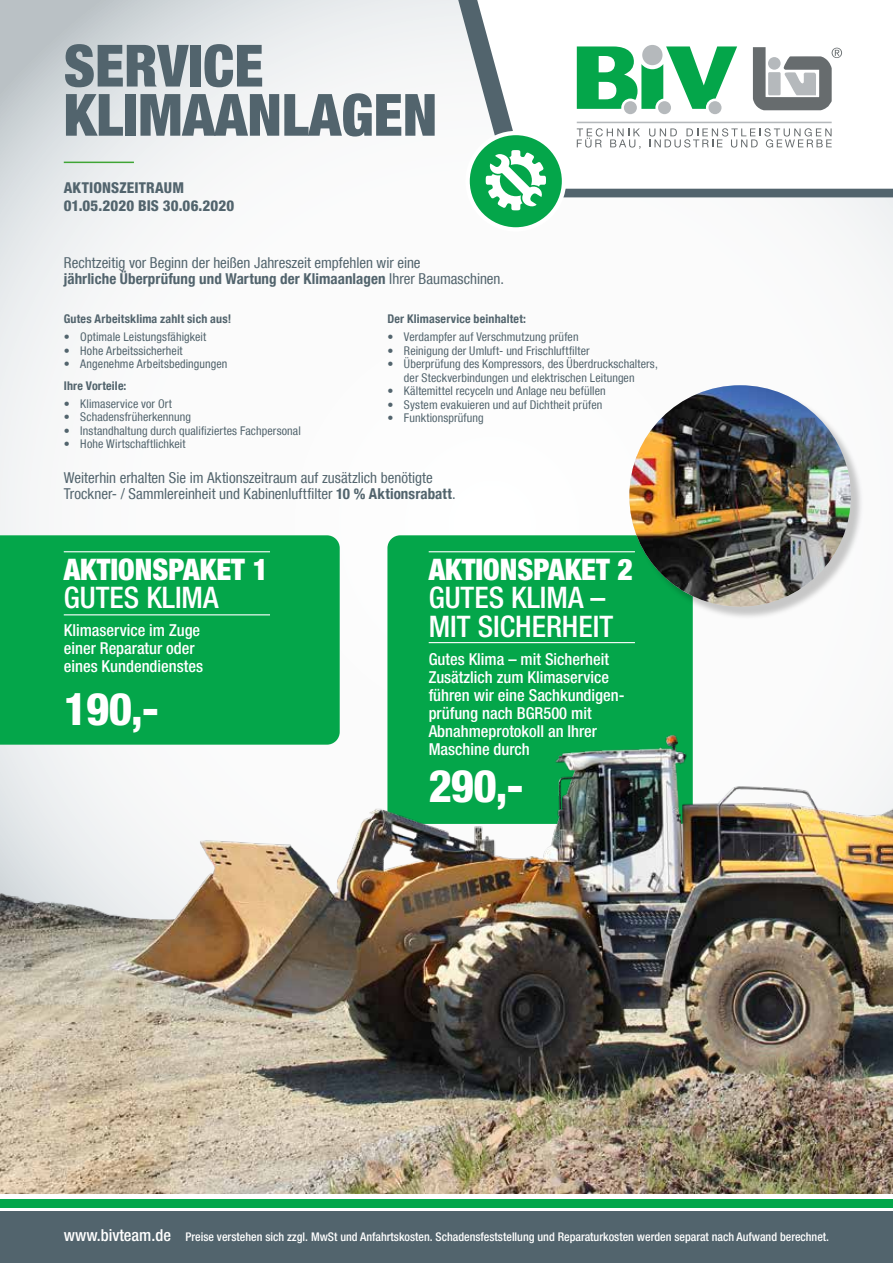
<style>
.page{position:relative;width:893px;height:1263px;background:#fff}
.page>*{position:absolute;margin:0;border:0;box-sizing:border-box;transform-origin:0 0}
.t1{font:900 condensed 58.2px/49.2px "Helvetica Neue LT Std";color:#52646d}
.t2{font:800 condensed 45px "Helvetica Neue LT Std";letter-spacing:-.02em;color:#fff}
.t3{font:500 condensed 29.7px/28.5px "Helvetica Neue LT Std";color:#fff}
.t4{font:900 condensed 29.7px "Helvetica Neue LT Std";color:#fff}
.t5{font:500 condensed 16.5px/18px "Helvetica Neue LT Std";color:#fff}
.t6{font:500 condensed 16.5px "Helvetica Neue LT Pro";color:#fff}
.t7{font:condensed 15px/16.5px "Helvetica Neue LT Com";color:#52646d}
.t8{font:800 condensed 15px/18px "Helvetica Neue LT Std";letter-spacing:.01em;color:#52646d}
.t9{font:condensed 12px/13.5px "Helvetica Neue LT Com";letter-spacing:.01em;color:#52646d;text-align:center}
.t10{font:500 condensed 12px "Helvetica Neue LT Pro";color:#fff}
.t11{font:condensed 12px "Helvetica Neue LT Pro";letter-spacing:.005em;color:#52646d}
.t12{font:700 condensed 12px "Helvetica Neue LT Com";letter-spacing:.015em;color:#52646d}
.s1{font-weight:700}
</style>
<div class="page">
<svg style="left:0;top:0;width:893px;height:330px"></svg>
<img style="left:0;top:330px;width:893px;height:864px">
<div style="left:0;top:1212px;width:893px;height:51px;background:#52646d"></div>
<div style="left:0;top:1199px;width:893px;height:9px;background:#04a64a"></div>
<hr style="left:64px;top:162px;width:70px;height:1px;background:#3fa535">
<div style="left:631px;top:387px;width:233px;height:233px;background:#000;opacity:.21"></div>
<img style="left:629px;top:385px;width:222px;height:222px;border-radius:111px">
<svg style="left:456px;top:0;width:437px;height:197px;fill:#52646d"></svg>
<svg style="left:477px;top:0;width:416px;height:189px"></svg>
<svg style="left:753px;top:47px;width:89px;height:63px"></svg>
<hr style="left:577px;top:122px;width:255px;height:1px;background:#b5b9bc">
<div style="left:624px;top:101px;width:13px;height:13px;background:#b5b9bc;border-radius:50%"></div>
<div style="left:658px;top:101px;width:13px;height:13px;background:#b5b9bc;border-radius:50%"></div>
<div style="left:708px;top:101px;width:13px;height:13px;background:#b5b9bc;border-radius:50%"></div>
<svg style="left:577px;top:46px;width:160px;height:63px"></svg>
<svg style="left:577px;top:128px;width:63px;height:21px"></svg>
<svg style="left:649px;top:128px;width:183px;height:20px"></svg>
<svg style="left:468px;top:133px;width:96px;height:96px;fill:#04a64a"></svg>
<div style="left:465px;top:131px;width:101px;height:101px;border:4px solid #fff;border-radius:50%"></div>
<svg style="left:486px;top:150px;width:60px;height:60px"></svg>
<h1 class="t1" style="left:64px;top:40px;width:375px">SERVICE<br>KLIMAANLAGEN</h1>
<p class="t8" style="left:64px;top:179px;width:172px">AKTIONSZEITRAUM<br>01.05.2020 BIS 30.06.2020</p>
<p class="t7" style="left:64px;top:254px;width:442px">Rechtzeitig vor Beginn der heißen Jahreszeit empfehlen wir eine<br><span class="s1">jährliche Überprüfung und Wartung der Klimaanlagen</span> Ihrer Baumaschinen.</p>
<p class="t12" style="left:64px;top:312px;width:169px">Gutes Arbeitsklima zahlt sich aus!</p>
<p class="t11" style="left:64px;top:330px;width:144px">• Optimale Leistungsfähigkeit</p>
<p class="t11" style="left:64px;top:344px;width:120px">• Hohe Arbeitssicherheit</p>
<p class="t11" style="left:64px;top:357px;width:165px">• Angenehme Arbeitsbedingungen</p>
<p class="t12" style="left:387px;top:312px;width:140px">Der Klimaservice beinhaltet:</p>
<p class="t9" style="left:387px;top:330px;width:193px">• Verdampfer auf Verschmutzung prüfen</p>
<p class="t9" style="left:387px;top:344px;width:204px">• Reinigung der Umluft- und Frischluftfilter</p>
<p class="t9" style="left:387px;top:357px;width:272px">• Überprüfung des Kompressors, des Überdruckschalters, der Steckverbindungen und elektrischen Leitungen</p>
<p class="t9" style="left:387px;top:384px;width:220px">• Kältemittel recyceln und Anlage neu befüllen</p>
<p class="t9" style="left:387px;top:398px;width:216px">• System evakuieren und auf Dichtheit prüfen</p>
<p class="t9" style="left:387px;top:411px;width:98px">• Funktionsprüfung</p>
<p class="t12" style="left:64px;top:378px;width:64px">Ihre Vorteile:</p>
<p class="t9" style="left:64px;top:397px;width:110px">• Klimaservice vor Ort</p>
<p class="t9" style="left:64px;top:410px;width:129px">• Schadensfrüherkennung</p>
<p class="t9" style="left:64px;top:424px;width:238px">• Instandhaltung durch qualifiziertes Fachpersonal</p>
<p class="t9" style="left:64px;top:437px;width:123px">• Hohe Wirtschaftlichkeit</p>
<p class="t7" style="left:64px;top:469px;width:393px">Weiterhin erhalten Sie im Aktionszeitraum auf zusätzlich benötigte<br>Trockner- / Sammlereinheit und Kabinenluftfilter <span class="s1">10 % Aktionsrabatt</span>.</p>
<h3 class="t4" style="left:64px;top:551px;width:206px">AKTIONSPAKET 1</h3>
<h3 class="t3" style="left:64px;top:583px;width:156px">GUTES KLIMA</h3>
<h3 class="t5" style="left:64px;top:621px;width:141px">Klimaservice im Zuge einer Reparatur oder eines Kundendienstes</h3>
<h2 class="t2" style="left:64px;top:681px;width:96px">190,-</h2>
<h3 class="t4" style="left:429px;top:551px;width:206px">AKTIONSPAKET 2</h3>
<h3 class="t3" style="left:429px;top:583px;width:186px">GUTES KLIMA –<br>MIT SICHERHEIT</h3>
<h3 class="t5" style="left:429px;top:649px;width:197px">Gutes Klima – mit Sicherheit<br>Zusätzlich zum Klimaservice führen wir eine Sachkundigen&shy;prüfung nach BGR500 mit<br>Abnahmeprotokoll an Ihrer<br>Maschine durch</h3>
<h2 class="t2" style="left:428px;top:758px;width:96px">290,-</h2>
<h3 class="t6" style="left:64px;top:1225px;width:109px">www.bivteam.de</h3>
<p class="t10" style="left:185px;top:1230px;width:645px">Preise verstehen sich zzgl. MwSt und Anfahrtskosten. Schadensfeststellung und Reparaturkosten werden separat nach Aufwand berechnet.</p>
</div>
